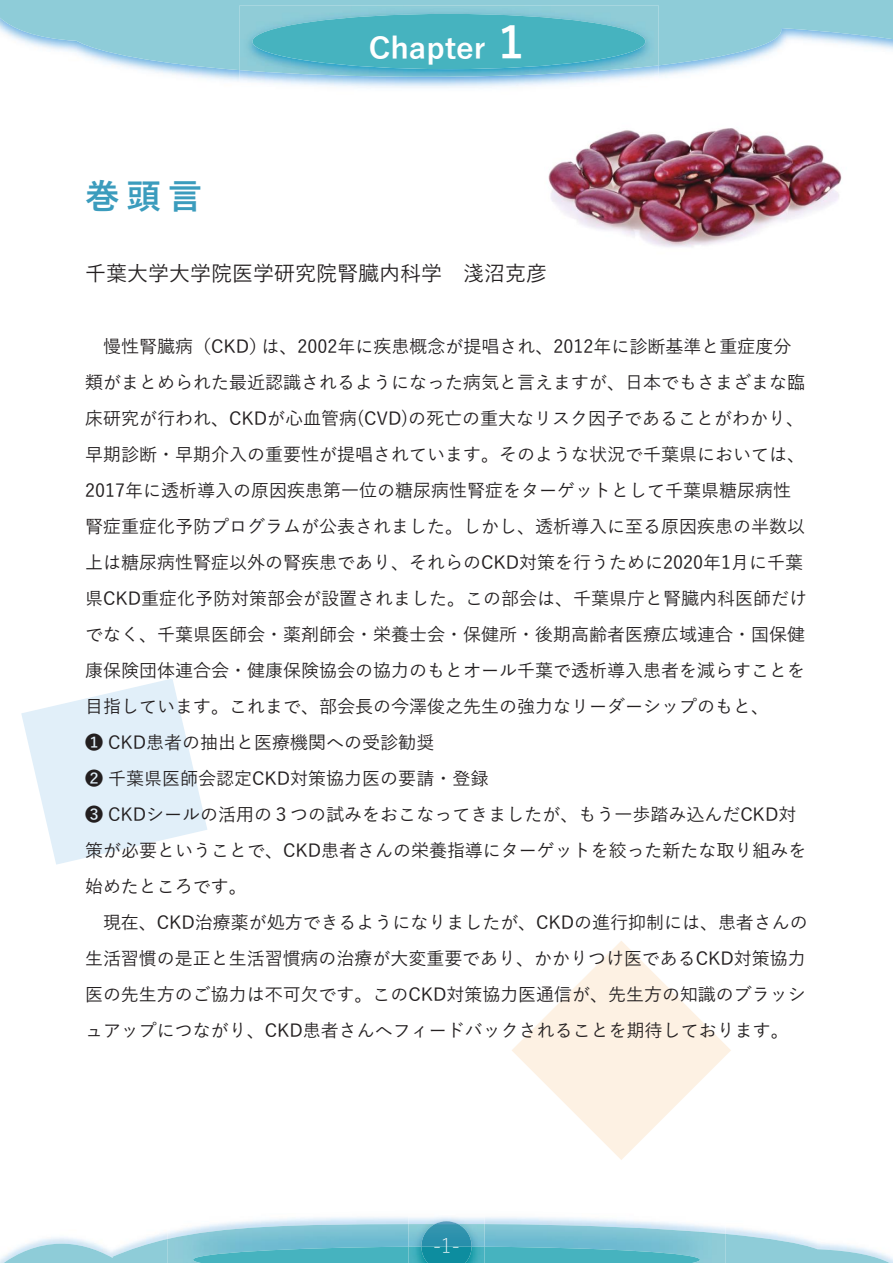
<style>
.page{position:relative;width:893px;height:1263px;background:#fff}
.page>*{position:absolute;margin:0;border:0;box-sizing:border-box;transform-origin:0 0}
.t1{font:700 34.5px "Yu Gothic";color:#3b9cbd}
.t2{font:700 30px "Yu Gothic";color:#fff}
.t3{font:500 21px "Yu Gothic";color:#231f20}
.t4{font:300 19.5px "Yu Gothic";color:#fff}
.t5{font:500 18px/36px "Yu Gothic";color:#231f20}
.s1{font-size:45px}
</style>
<div class="page">
<img style="left:142px;top:70px;width:563px;height:18px">
<img style="left:240px;top:77px;width:418px;height:9px">
<svg style="left:0;top:0;width:893px;height:70px;fill:#8eccd8"></svg>
<img style="left:240px;top:5px;width:418px;height:72px">
<div style="left:252px;top:14px;width:393px;height:55px;background:#46b3bf;border-radius:50%"></div>
<img style="left:548px;top:128px;width:294px;height:119px">
<img style="left:167px;top:1224px;width:559px;height:10px">
<img style="left:409px;top:1215px;width:75px;height:19px">
<img style="left:435px;top:1221px;width:23px;height:3px">
<img style="left:421px;top:1224px;width:51px;height:10px">
<svg style="left:4px;top:1234px;width:886px;height:29px;background:#80c6d3"></svg>
<svg style="left:512px;top:941px;width:219px;height:219px"></svg>
<svg style="left:21px;top:679px;width:186px;height:186px"></svg>
<h1 class="t1" style="left:85px;top:177px;width:119px">巻頭言</h1>
<h2 class="t2" style="left:369px;top:31px;width:157px">Chapter <span class="s1">1</span></h2>
<p class="t3" style="left:85px;top:254px;width:463px">千葉大学大学院医学研究院腎臓内科学　淺沼克彦</p>
<p class="t5" style="left:85px;top:326px;width:724px">　慢性腎臓病（CKD）は、2002年に疾患概念が提唱され、2012年に診断基準と重症度分類がまとめられた最近認識されるようになった病気と言えますが、日本でもさまざまな臨床研究が行われ、CKDが心血管病(CVD)の死亡の重大なリスク因子であることがわかり、早期診断・早期介入の重要性が提唱されています。そのような状況で千葉県においては、2017年に透析導入の原因疾患第一位の糖尿病性腎症をターゲットとして千葉県糖尿病性腎症重症化予防プログラムが公表されました。しかし、透析導入に至る原因疾患の半数以上は糖尿病性腎症以外の腎疾患であり、それらのCKD対策を行うために2020年1月に千葉県CKD重症化予防対策部会が設置されました。この部会は、千葉県庁と腎臓内科医師だけでなく、千葉県医師会・薬剤師会・栄養士会・保健所・後期高齢者医療広域連合・国保健康保険団体連合会・健康保険協会の協力のもとオール千葉で透析導入患者を減らすことを目指しています。これまで、部会長の今澤俊之先生の強力なリーダーシップのもと、<br>❶ CKD患者の抽出と医療機関への受診勧奨<br>❷ 千葉県医師会認定CKD対策協力医の要請・登録<br>❸ CKDシールの活用の３つの試みをおこなってきましたが、もう一歩踏み込んだCKD対策が必要ということで、CKD患者さんの栄養指導にターゲットを絞った新たな取り組みを始めたところです。<br>　現在、CKD治療薬が処方できるようになりましたが、CKDの進行抑制には、患者さんの生活習慣の是正と生活習慣病の治療が大変重要であり、かかりつけ医であるCKD対策協力医の先生方のご協力は不可欠です。このCKD対策協力医通信が、先生方の知識のブラッシュアップにつながり、CKD患者さんへフィードバックされることを期待しております。</p>
<p class="t4" style="left:433px;top:1227px;width:28px">-1-</p>
</div>
